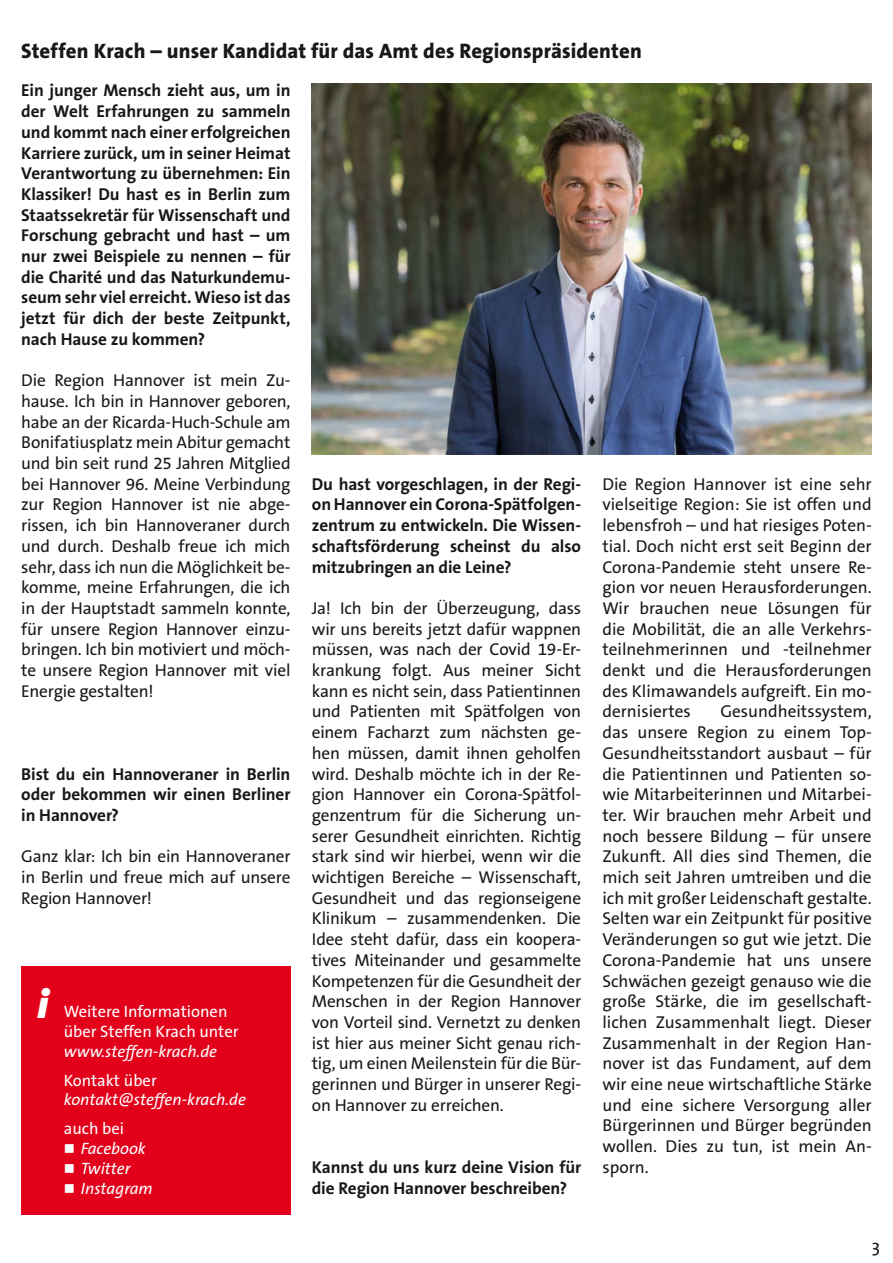
<style>
.page{position:relative;width:893px;height:1263px;background:#fff}
.page>*{position:absolute;margin:0;border:0;box-sizing:border-box;transform-origin:0 0}
.t1{font:italic 900 40.5px "The Sans B9";color:#fff}
.t2{font:800 21px "The Sans B8";letter-spacing:.005em;color:#1a171b}
.t3{font:18px "The Sans";color:#1a171b}
.t4{font:17.25px/20.7px "The Sans B5 Plain";letter-spacing:-.01em;color:#1a171b;text-align:justify}
.t5{font:700 17.25px/20.7px "The Sans B7";letter-spacing:-.005em;color:#1a171b;text-align:justify}
.t6{font:italic 16.5px "The Sans B5 Plain";color:#fff}
.t7{font:16.5px/19.8px "The Sans B5 Plain";color:#fff}
</style>
<div class="page">
<img style="left:312px;top:84px;width:560px;height:370px">
<div style="left:21px;top:967px;width:270px;height:248px;background:#e2001b"></div>
<p class="t2" style="left:21px;top:40px;width:622px">Steffen Krach – unser Kandidat für das Amt des Regionspräsidenten</p>
<p class="t5" style="left:21px;top:81px;width:271px">Ein junger Mensch zieht aus, um in der Welt Erfahrungen zu sammeln und kommt nach einer erfolgreichen Karriere zurück, um in seiner Heimat Verantwortung zu übernehmen: Ein Klassiker! Du hast es in Berlin zum Staatssekretär für Wissenschaft und Forschung gebracht und hast – um nur zwei Beispiele zu nennen – für die Charité und das Naturkundemu&shy;seum sehr viel erreicht. Wieso ist das jetzt für dich der beste Zeitpunkt, nach Hause zu kommen?</p>
<p class="t4" style="left:21px;top:371px;width:271px">Die Region Hannover ist mein Zu&shy;hause. Ich bin in Hannover geboren, habe an der Ricarda-Huch-Schule am Bonifatiusplatz mein Abitur gemacht und bin seit rund 25 Jahren Mitglied bei Hannover 96. Meine Verbindung zur Region Hannover ist nie abge&shy;rissen, ich bin Hannoveraner durch und durch. Deshalb freue ich mich sehr, dass ich nun die Möglichkeit be&shy;komme, meine Erfahrungen, die ich in der Hauptstadt sammeln konnte, für unsere Region Hannover einzu&shy;bringen. Ich bin motiviert und möch&shy;te unsere Region Hannover mit viel Energie gestalten!</p>
<p class="t5" style="left:21px;top:764px;width:271px">Bist du ein Hannoveraner in Berlin oder bekommen wir einen Berliner in Hannover?</p>
<p class="t4" style="left:21px;top:847px;width:271px">Ganz klar: Ich bin ein Hannoveraner in Berlin und freue mich auf unsere Region Hannover!</p>
<h1 class="t1" style="left:37px;top:982px;width:13px">i</h1>
<p class="t7" style="left:64px;top:1002px;width:176px">Weitere Informationen über Steffen Krach unter</p>
<p class="t6" style="left:64px;top:1042px;width:155px">www.steffen-krach.de</p>
<p class="t7" style="left:64px;top:1071px;width:95px">Kontakt über</p>
<p class="t6" style="left:64px;top:1091px;width:184px">kontakt@steffen-krach.de</p>
<p class="t7" style="left:64px;top:1119px;width:62px">auch bei</p>
<p class="t6" style="left:64px;top:1140px;width:83px">■ Facebook</p>
<p class="t6" style="left:64px;top:1159px;width:68px">■ Twitter</p>
<p class="t6" style="left:64px;top:1179px;width:91px">■ Instagram</p>
<p class="t5" style="left:312px;top:474px;width:271px">Du hast vorgeschlagen, in der Regi&shy;on Hannover ein Corona-Spätfolgen&shy;zentrum zu entwickeln. Die Wissen&shy;schaftsförderung scheinst du also mitzubringen an die Leine?</p>
<p class="t4" style="left:312px;top:598px;width:271px">Ja! Ich bin der Überzeugung, dass wir uns bereits jetzt dafür wappnen müssen, was nach der Covid 19-Er&shy;krankung folgt. Aus meiner Sicht kann es nicht sein, dass Patientinnen und Patienten mit Spätfolgen von einem Facharzt zum nächsten ge&shy;hen müssen, damit ihnen geholfen wird. Deshalb möchte ich in der Re&shy;gion Hannover ein Corona-Spätfol&shy;genzentrum für die Sicherung un&shy;serer Gesundheit einrichten. Richtig stark sind wir hierbei, wenn wir die wichtigen Bereiche – Wissenschaft, Gesundheit und das regionseigene Klinikum – zusammendenken. Die Idee steht dafür, dass ein koopera&shy;tives Miteinander und gesammelte Kompetenzen für die Gesundheit der Menschen in der Region Hannover von Vorteil sind. Vernetzt zu denken ist hier aus meiner Sicht genau rich&shy;tig, um einen Meilenstein für die Bür&shy;gerinnen und Bürger in unserer Regi&shy;on Hannover zu erreichen.</p>
<p class="t5" style="left:312px;top:1157px;width:271px">Kannst du uns kurz deine Vision für die Region Hannover beschreiben?</p>
<p class="t4" style="left:602px;top:474px;width:271px">Die Region Hannover ist eine sehr vielseitige Region: Sie ist offen und lebensfroh – und hat riesiges Poten&shy;tial. Doch nicht erst seit Beginn der Corona-Pandemie steht unsere Re&shy;gion vor neuen Herausforderungen.<br>Wir brauchen neue Lösungen für die Mobilität, die an alle Verkehrs&shy;teilnehmerinnen und -teilnehmer denkt und die Herausforderungen des Klimawandels aufgreift. Ein mo&shy;dernisiertes</p>
<p class="t4" style="left:602px;top:702px;width:271px;text-indent:118px">Gesundheitssystem, das unsere Region zu einem Top-Gesundheitsstandort ausbaut – für die Patientinnen und Patienten so&shy;wie Mitarbeiterinnen und Mitarbei&shy;ter. Wir brauchen mehr Arbeit und noch bessere Bildung – für unsere Zukunft. All dies sind Themen, die mich seit Jahren umtreiben und die ich mit großer Leidenschaft gestalte.<br>Selten war ein Zeitpunkt für positive Veränderungen so gut wie jetzt. Die Corona-Pandemie hat uns unsere Schwächen gezeigt genauso wie die große Stärke, die im gesellschaft&shy;lichen Zusammenhalt liegt. Dieser Zusammenhalt in der Region Han&shy;nover ist das Fundament, auf dem wir eine neue wirtschaftliche Stärke und eine sichere Versorgung aller Bürgerinnen und Bürger begründen wollen. Dies zu tun, ist mein An&shy;sporn.</p>
<p class="t3" style="left:872px;top:1234px;width:10px">3</p>
</div>
